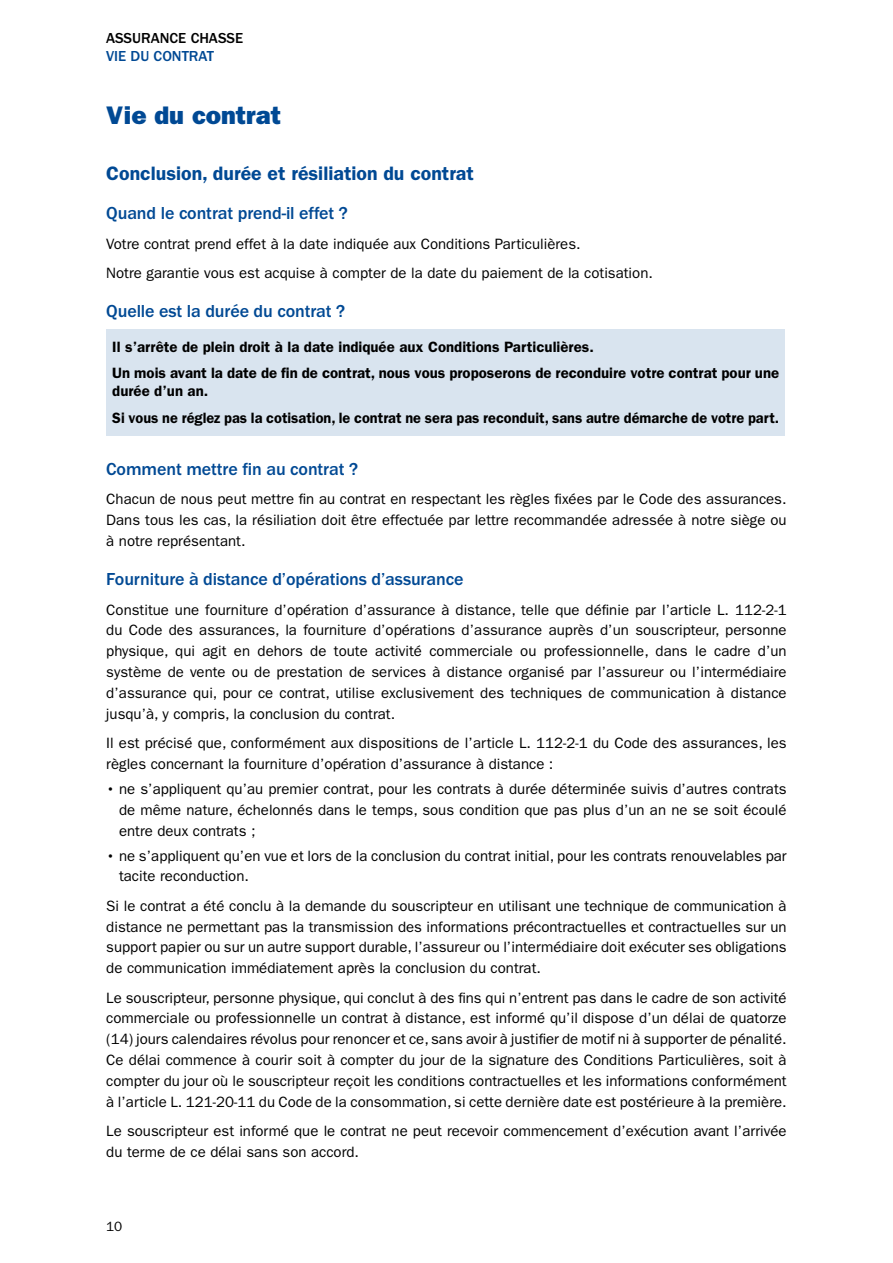
<style>
.page{position:relative;width:893px;height:1263px;background:#fff}
.page>*{position:absolute;margin:0;border:0;box-sizing:border-box;transform-origin:0 0}
.t1{font:25.5px "ITC Franklin Gothic Std Hvy";color:#004994}
.t2{font:600 19.5px "ITC Franklin Gothic Std";color:#004994}
.t3{font:500 18px "ITC Franklin Gothic Std";letter-spacing:-.005em;color:#004994}
.t4{font:15px/20.9px "ITC Franklin Gothic Std";color:#000;text-align:justify}
.t5{font:600 15px/26.5px "ITC Franklin Gothic Std";color:#000}
.t6{font:500 15px "ITC Franklin Gothic Std";color:#000}
.t7{font:500 15px "ITC Franklin Gothic Std";color:#004994}
.t8{font:13.5px "ITC Franklin Gothic Std";color:#000}
.s1{font-weight:500}
</style>
<div class="page">
<div style="left:106px;top:329px;width:679px;height:107px;background:#d9e4ef"></div>
<p class="t6" style="left:106px;top:30px;width:139px">ASSURANCE CHASSE</p>
<p class="t7" style="left:106px;top:48px;width:109px">VIE DU CONTRAT</p>
<h1 class="t1" style="left:106px;top:100px;width:176px">Vie du contrat</h1>
<h2 class="t2" style="left:106px;top:162px;width:369px">Conclusion, durée et résiliation du contrat</h2>
<p class="t3" style="left:106px;top:203px;width:243px">Quand le contrat prend-il effet ?</p>
<p class="t4" style="left:106px;top:229px;width:548px;line-height:29.2px">Votre contrat prend effet à la date indiquée aux Conditions Particulières.<br>Notre garantie vous est acquise à compter de la date du paiement de la cotisation.</p>
<p class="t3" style="left:106px;top:301px;width:240px">Quelle est la durée du contrat ?</p>
<p class="t5" style="left:112px;top:333px;width:668px">Il s’arrête de plein droit à la date indiquée aux Conditions Particulières.<br>Un mois avant la date de fin de contrat, nous vous proposerons de reconduire votre contrat pour une</p>
<p class="t5" style="left:112px;top:378px;width:668px">durée d’un an.<br>Si vous ne réglez pas la cotisation, le contrat ne sera pas reconduit, sans autre démarche de votre part.</p>
<p class="t3" style="left:106px;top:459px;width:253px">Comment mettre fin au contrat ?</p>
<p class="t4" style="left:106px;top:489px;width:682px">Chacun de nous peut mettre fin au contrat en respectant les règles fixées par le Code des assurances.<br>Dans tous les cas, la résiliation doit être effectuée par lettre recommandée adressée à notre siège ou à notre représentant.</p>
<p class="t3" style="left:106px;top:569px;width:359px">Fourniture à distance d’opérations d’assurance</p>
<p class="t4" style="left:106px;top:599px;width:682px">Constitue une fourniture d’opération d’assurance à distance, telle que définie par l’article L. 112-2-1 du Code des assurances, la fourniture d’opérations d’assurance auprès d’un souscripteur, personne physique, qui agit en dehors de toute activité commerciale ou professionnelle, dans le cadre d’un système de vente ou de prestation de services à distance organisé par l’assureur ou l’intermédiaire d’assurance qui, pour ce contrat, utilise exclusivement des techniques de communication à distance jusqu’à, y compris, la conclusion du contrat.</p>
<p class="t4" style="left:106px;top:732px;width:682px">Il est précisé que, conformément aux dispositions de l’article L. 112-2-1 du Code des assurances, les règles concernant la fourniture d’opération d’assurance à distance :</p>
<p class="t4" style="left:119px;top:778px;width:669px;text-indent:-13px"><span class="s1">•</span> ne s’appliquent qu’au premier contrat, pour les contrats à durée déterminée suivis d’autres contrats de même nature, échelonnés dans le temps, sous condition que pas plus d’un an ne se soit écoulé entre deux contrats ;</p>
<p class="t4" style="left:119px;top:845px;width:669px;text-indent:-13px"><span class="s1">•</span> ne s’appliquent qu’en vue et lors de la conclusion du contrat initial, pour les contrats renouvelables par tacite reconduction.</p>
<p class="t4" style="left:106px;top:895px;width:682px">Si le contrat a été conclu à la demande du souscripteur en utilisant une technique de communication à distance ne permettant pas la transmission des informations précontractuelles et contractuelles sur un support papier ou sur un autre support durable, l’assureur ou l’intermédiaire doit exécuter ses obligations de communication immédiatement après la conclusion du contrat.</p>
<p class="t4" style="left:106px;top:987px;width:682px">Le souscripteur, personne physique, qui conclut à des fins qui n’entrent pas dans le cadre de son activité commerciale ou professionnelle un contrat à distance, est informé qu’il dispose d’un délai de quatorze (14) jours calendaires révolus pour renoncer et ce, sans avoir à justifier de motif ni à supporter de pénalité.<br>Ce délai commence à courir soit à compter du jour de la signature des Conditions Particulières, soit à compter du jour où le souscripteur reçoit les conditions contractuelles et les informations conformément à l’article L. 121-20-11 du Code de la consommation, si cette dernière date est postérieure à la première.</p>
<p class="t4" style="left:106px;top:1120px;width:682px">Le souscripteur est informé que le contrat ne peut recevoir commencement d’exécution avant l’arrivée du terme de ce délai sans son accord.</p>
<p class="t8" style="left:106px;top:1218px;width:18px">10</p>
</div>
